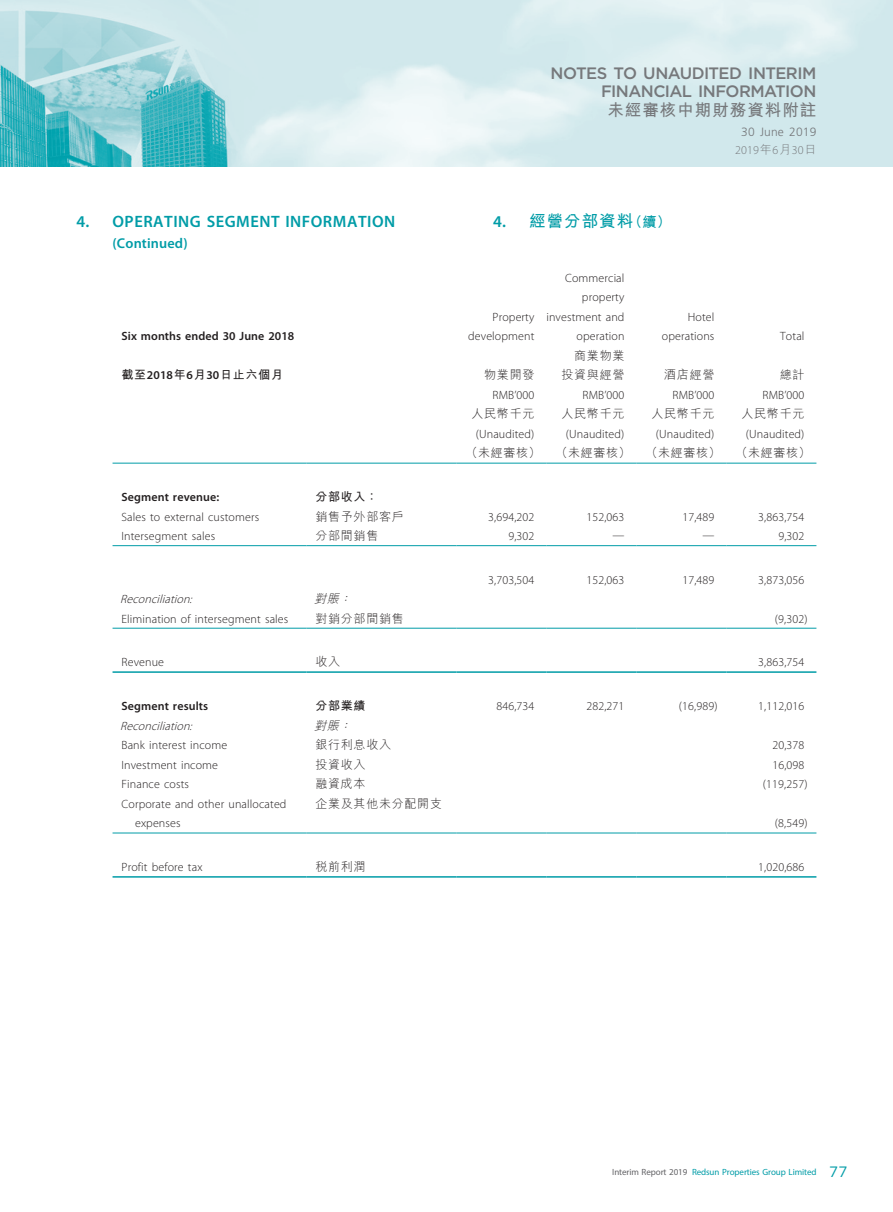
<style>
.page{position:relative;width:893px;height:1212px;background:#fff}
.page>*{position:absolute;margin:0;border:0;box-sizing:border-box;transform-origin:0 0}
.t1{font:500 16.5px/18px "Gotham";letter-spacing:-.035em;color:#76787b;text-align:right}
._03_H1{font:600 16.5px "Myriad Pro";letter-spacing:.03em;color:#009ca7}
.t2{font:700 16.5px "M Hei HK";letter-spacing:.06em;color:#76787b}
._03_H1-2{font:700 16.5px "M Hei HK";letter-spacing:.06em;color:#009ca7}
._03_H1-3{font:600 14.25px "Myriad Pro";letter-spacing:.01em;color:#009ca7}
._01_Body_Text{font:300 12px/19.5px "Myriad Pro";letter-spacing:.01em;color:#231f20;text-align:right}
._15_Table_Stub{font:300 12px/19.5px "Myriad Pro";letter-spacing:.01em;color:#231f20}
._01_Body_Text-2{font:300 12px/19.5px "M Hei HK";letter-spacing:.06em;color:#231f20;text-align:right}
._15_Table_Stub-2{font:600 12px "Myriad Pro";letter-spacing:.01em;color:#231f20}
._15_Table_Stub-3{font:300 12px "M Hei HK";letter-spacing:.06em;color:#231f20}
._15_Table_Stub-4{font:italic 300 12px "Myriad Pro";color:#231f20}
._15_Table_Stub-5{font:700 12px "M Hei HK";letter-spacing:.06em;color:#231f20}
.t3{font:300 12px "Frutiger LT Std";letter-spacing:.015em;color:#76787b}
.t4{font:300 12px "Myriad Pro";letter-spacing:.01em;color:#76787b}
._15_Table_Stub-6{font:italic 300 12px "M Hei HK";color:#231f20}
.t5{font:9px "Myriad Pro";letter-spacing:-.01em;color:#009ca7}
.s1{font-family:"M Hei HK"}
.s2{font-family:"Myriad Pro";font-weight:600}
.s3{font-size:14.25px}
.s4{color:#636366}
.s5{font-family:"Gotham";font-size:15px}
</style>
<div class="page">
<img style="left:0;top:0;width:893px;height:167px">
<svg style="left:113px;top:546px;width:703px;height:287px"></svg>
<hr style="left:113px;top:463px;width:193px;height:1px;background:#009ca7">
<hr style="left:306px;top:463px;width:150px;height:1px;background:#009ca7">
<hr style="left:456px;top:463px;width:90px;height:1px;background:#009ca7">
<hr style="left:546px;top:463px;width:90px;height:1px;background:#009ca7">
<hr style="left:636px;top:463px;width:90px;height:1px;background:#009ca7">
<hr style="left:726px;top:463px;width:90px;height:1px;background:#009ca7">
<hr style="left:113px;top:545px;width:193px;height:1px;background:#009ca7">
<hr style="left:306px;top:545px;width:150px;height:1px;background:#009ca7">
<hr style="left:456px;top:545px;width:90px;height:1px;background:#009ca7">
<hr style="left:546px;top:545px;width:90px;height:1px;background:#009ca7">
<hr style="left:636px;top:545px;width:90px;height:1px;background:#009ca7">
<hr style="left:726px;top:545px;width:90px;height:1px;background:#009ca7">
<hr style="left:113px;top:628px;width:193px;height:1px;background:#009ca7">
<hr style="left:306px;top:628px;width:150px;height:1px;background:#009ca7">
<hr style="left:456px;top:628px;width:90px;height:1px;background:#009ca7">
<hr style="left:546px;top:628px;width:90px;height:1px;background:#009ca7">
<hr style="left:636px;top:628px;width:90px;height:1px;background:#009ca7">
<hr style="left:726px;top:628px;width:90px;height:1px;background:#009ca7">
<hr style="left:113px;top:671px;width:193px;height:2px;background:#009ca7">
<hr style="left:306px;top:671px;width:150px;height:2px;background:#009ca7">
<hr style="left:456px;top:671px;width:90px;height:2px;background:#009ca7">
<hr style="left:546px;top:671px;width:90px;height:2px;background:#009ca7">
<hr style="left:636px;top:671px;width:90px;height:2px;background:#009ca7">
<hr style="left:726px;top:671px;width:90px;height:2px;background:#009ca7">
<hr style="left:113px;top:833px;width:193px;height:1px;background:#009ca7">
<hr style="left:306px;top:833px;width:150px;height:1px;background:#009ca7">
<hr style="left:456px;top:833px;width:90px;height:1px;background:#009ca7">
<hr style="left:546px;top:833px;width:90px;height:1px;background:#009ca7">
<hr style="left:636px;top:833px;width:90px;height:1px;background:#009ca7">
<hr style="left:726px;top:833px;width:90px;height:1px;background:#009ca7">
<hr style="left:113px;top:876px;width:193px;height:2px;background:#009ca7">
<hr style="left:306px;top:876px;width:150px;height:2px;background:#009ca7">
<hr style="left:456px;top:876px;width:90px;height:2px;background:#009ca7">
<hr style="left:546px;top:876px;width:90px;height:2px;background:#009ca7">
<hr style="left:636px;top:876px;width:90px;height:2px;background:#009ca7">
<hr style="left:726px;top:876px;width:90px;height:2px;background:#009ca7">
<h1 class="t1" style="left:551px;top:64px;width:267px">NOTES TO UNAUDITED INTERIM<br>FINANCIAL INFORMATION</h1>
<h1 class="t2" style="left:607px;top:98px;width:210px">未經審核中期財務資料附註</h1>
<p class="t3" style="left:741px;top:125px;width:77px">30 June 2019</p>
<p class="t4" style="left:735px;top:143px;width:83px">2019<span class="s1">年</span>6<span class="s1">月</span>30<span class="s1">日</span></p>
<p class="_03_H1" style="left:77px;top:213px;width:320px">4. OPERATING SEGMENT INFORMATION</p>
<p class="_03_H1-2" style="left:493px;top:209px;width:179px"><span class="s2">4.</span> 經營分部資料<span class="s3">（續）</span></p>
<p class="_03_H1-3" style="left:113px;top:236px;width:77px">(Continued)</p>
<p class="_15_Table_Stub-2" style="left:122px;top:330px;width:174px">Six months ended 30 June 2018</p>
<p class="_01_Body_Text" style="left:468px;top:307px;width:68px">Property development</p>
<p class="_01_Body_Text" style="left:546px;top:268px;width:80px">Commercial property investment and operation</p>
<p class="_01_Body_Text" style="left:662px;top:307px;width:54px">Hotel operations</p>
<p class="_01_Body_Text" style="left:780px;top:327px;width:26px">Total</p>
<p class="_15_Table_Stub-5" style="left:122px;top:366px;width:163px">截至<span class="s2">2018</span>年<span class="s2">6</span>月<span class="s2">30</span>日止六個月</p>
<p class="_01_Body_Text-2" style="left:484px;top:365px;width:52px">物業開發</p>
<p class="_01_Body_Text-2" style="left:561px;top:345px;width:64px">商業物業投資與經營</p>
<p class="_01_Body_Text-2" style="left:664px;top:365px;width:52px">酒店經營</p>
<p class="_01_Body_Text-2" style="left:780px;top:365px;width:26px">總計</p>
<p class="_01_Body_Text" style="left:492px;top:385px;width:43px">RMB’000</p>
<p class="_01_Body_Text" style="left:582px;top:385px;width:43px">RMB’000</p>
<p class="_01_Body_Text" style="left:672px;top:385px;width:43px">RMB’000</p>
<p class="_01_Body_Text" style="left:762px;top:385px;width:43px">RMB’000</p>
<p class="_01_Body_Text-2" style="left:471px;top:404px;width:64px">人民幣千元</p>
<p class="_01_Body_Text-2" style="left:561px;top:404px;width:64px">人民幣千元</p>
<p class="_01_Body_Text-2" style="left:651px;top:404px;width:64px">人民幣千元</p>
<p class="_01_Body_Text-2" style="left:741px;top:404px;width:64px">人民幣千元</p>
<p class="_01_Body_Text" style="left:476px;top:424px;width:60px">(Unaudited)</p>
<p class="_01_Body_Text" style="left:566px;top:424px;width:60px">(Unaudited)</p>
<p class="_01_Body_Text" style="left:656px;top:424px;width:60px">(Unaudited)</p>
<p class="_01_Body_Text" style="left:746px;top:424px;width:60px">(Unaudited)</p>
<p class="_01_Body_Text-2" style="left:466px;top:443px;width:76px">（未經審核）</p>
<p class="_01_Body_Text-2" style="left:556px;top:443px;width:76px">（未經審核）</p>
<p class="_01_Body_Text-2" style="left:646px;top:443px;width:76px">（未經審核）</p>
<p class="_01_Body_Text-2" style="left:736px;top:443px;width:76px">（未經審核）</p>
<p class="_15_Table_Stub-2" style="left:122px;top:490px;width:99px">Segment revenue:</p>
<p class="_15_Table_Stub-5" style="left:315px;top:488px;width:64px">分部收入：</p>
<p class="_15_Table_Stub" style="left:122px;top:507px;width:139px">Sales to external customers</p>
<p class="_15_Table_Stub-3" style="left:315px;top:508px;width:90px">銷售予外部客戶</p>
<p class="_01_Body_Text" style="left:488px;top:507px;width:48px">3,694,202</p>
<p class="_01_Body_Text" style="left:586px;top:507px;width:40px">152,063</p>
<p class="_01_Body_Text" style="left:682px;top:507px;width:34px">17,489</p>
<p class="_01_Body_Text" style="left:758px;top:507px;width:48px">3,863,754</p>
<p class="_15_Table_Stub" style="left:122px;top:526px;width:95px">Intersegment sales</p>
<p class="_15_Table_Stub-3" style="left:315px;top:527px;width:64px">分部間銷售</p>
<p class="_01_Body_Text" style="left:508px;top:526px;width:28px">9,302</p>
<p class="_01_Body_Text" style="left:612px;top:525px;width:13px">—</p>
<p class="_01_Body_Text" style="left:702px;top:525px;width:13px">—</p>
<p class="_01_Body_Text" style="left:778px;top:526px;width:28px">9,302</p>
<p class="_01_Body_Text" style="left:488px;top:570px;width:48px">3,703,504</p>
<p class="_01_Body_Text" style="left:586px;top:570px;width:40px">152,063</p>
<p class="_01_Body_Text" style="left:682px;top:570px;width:34px">17,489</p>
<p class="_01_Body_Text" style="left:758px;top:570px;width:48px">3,873,056</p>
<p class="_15_Table_Stub-4" style="left:120px;top:592px;width:77px">Reconciliation:</p>
<p class="_15_Table_Stub-6" style="left:314px;top:590px;width:43px">對賬：</p>
<p class="_15_Table_Stub" style="left:122px;top:609px;width:168px">Elimination of intersegment sales</p>
<p class="_15_Table_Stub-3" style="left:315px;top:610px;width:90px">對銷分部間銷售</p>
<p class="_01_Body_Text" style="left:775px;top:609px;width:34px">(9,302)</p>
<p class="_15_Table_Stub" style="left:122px;top:652px;width:44px">Revenue</p>
<p class="_15_Table_Stub-3" style="left:315px;top:653px;width:26px">收入</p>
<p class="_01_Body_Text" style="left:758px;top:652px;width:48px">3,863,754</p>
<p class="_15_Table_Stub-2" style="left:122px;top:700px;width:88px">Segment results</p>
<p class="_15_Table_Stub-5" style="left:315px;top:697px;width:52px">分部業績</p>
<p class="_01_Body_Text" style="left:496px;top:697px;width:40px">846,734</p>
<p class="_01_Body_Text" style="left:586px;top:697px;width:40px">282,271</p>
<p class="_01_Body_Text" style="left:679px;top:697px;width:40px">(16,989)</p>
<p class="_01_Body_Text" style="left:758px;top:697px;width:48px">1,112,016</p>
<p class="_15_Table_Stub-4" style="left:120px;top:719px;width:77px">Reconciliation:</p>
<p class="_15_Table_Stub-6" style="left:314px;top:717px;width:43px">對賬：</p>
<p class="_15_Table_Stub" style="left:122px;top:736px;width:107px">Bank interest income</p>
<p class="_15_Table_Stub-3" style="left:315px;top:736px;width:77px">銀行利息收入</p>
<p class="_01_Body_Text" style="left:772px;top:736px;width:34px">20,378</p>
<p class="_15_Table_Stub" style="left:122px;top:755px;width:98px">Investment income</p>
<p class="_15_Table_Stub-3" style="left:315px;top:756px;width:52px">投資收入</p>
<p class="_01_Body_Text" style="left:772px;top:755px;width:34px">16,098</p>
<p class="_15_Table_Stub" style="left:122px;top:775px;width:69px">Finance costs</p>
<p class="_15_Table_Stub-3" style="left:315px;top:775px;width:52px">融資成本</p>
<p class="_01_Body_Text" style="left:763px;top:775px;width:46px">(119,257)</p>
<p class="_15_Table_Stub" style="left:135px;top:794px;width:153px;text-indent:-14px">Corporate and other unallocated expenses</p>
<p class="_15_Table_Stub-3" style="left:315px;top:795px;width:128px">企業及其他未分配開支</p>
<p class="_01_Body_Text" style="left:775px;top:814px;width:34px">(8,549)</p>
<p class="_15_Table_Stub" style="left:122px;top:857px;width:82px">Profit before tax</p>
<p class="_15_Table_Stub-3" style="left:315px;top:858px;width:52px">稅前利潤</p>
<p class="_01_Body_Text" style="left:758px;top:857px;width:48px">1,020,686</p>
<p class="t5" style="left:612px;top:1166px;width:236px"><span class="s4">Interim Report 2019</span> Redsun Properties Group Limited <span class="s5">77</span></p>
</div>
